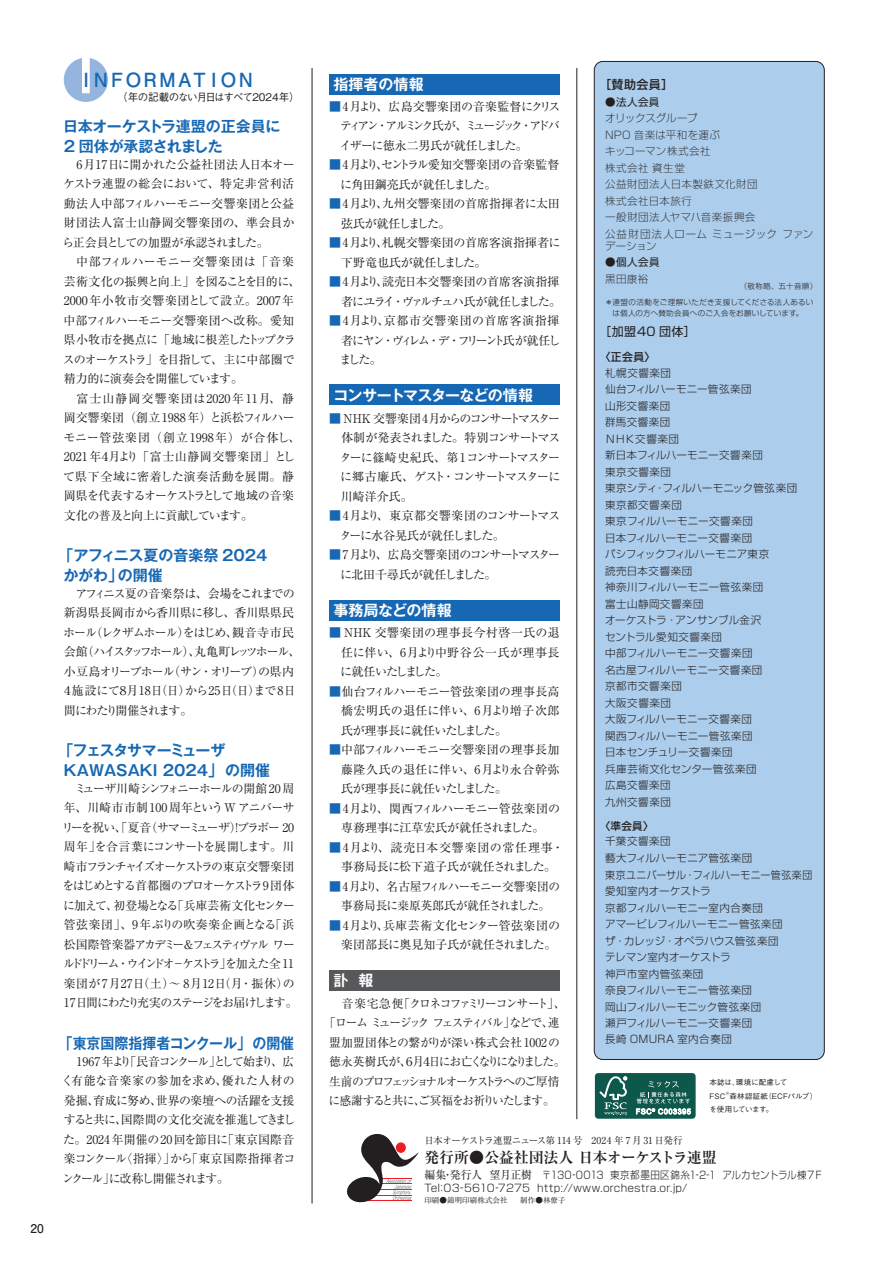
<style>
.page{position:relative;width:893px;height:1263px;background:#fff}
.page>*{position:absolute;margin:0;border:0;box-sizing:border-box;transform-origin:0 0}
.t1{font:700 19.5px "Futo Go B101 Pro";letter-spacing:-.165em;color:#1768b4}
.t2{font:700 15px/19.5px "Gothic MB101 Pro De";color:#1768b4}
.t3{font:700 15px/19.5px "Gothic MB101 Pro De";letter-spacing:-.02em;color:#1768b4}
.t4{font:700 15px "Ryumin Pro";letter-spacing:-.04em;color:#231f20}
.t5{font:700 15px "Gothic MB101 Pro De";color:#1768b4;scale:.93 1}
.t6{font:700 15px "Gothic MB101 Pro De";letter-spacing:-.015em;color:#fff}
.t7{font:700 15px "Gothic MB101 Pro De";letter-spacing:-.06em;color:#fff}
.t8{font:12px/19.5px "Ryumin Pro";letter-spacing:-.035em;color:#231f20;text-align:justify}
.t9{font:12px/19.5px "Ryumin Pro";color:#231f20}
.t10{font:12px/19.5px "Ryumin Pro";letter-spacing:-.09em;color:#231f20}
.t11{font:12px/19.5px "Ryumin Pro";letter-spacing:-.075em;color:#231f20}
.t12{font:12px/19.5px "Ryumin Pro";letter-spacing:-.065em;color:#231f20}
.t13{font:12px/19.5px "Ryumin Pro";letter-spacing:-.015em;color:#231f20}
.t14{font:12px "Ryumin Pro";letter-spacing:-.18em;color:#231f20}
.t15{font:12px "Ryumin Pro";letter-spacing:-.165em;color:#231f20}
.t16{font:12px "Ryumin Pro";letter-spacing:-.135em;color:#231f20}
.t17{font:12px "Ryumin Pro";letter-spacing:-.125em;color:#231f20}
.t18{font:12px "Ryumin Pro";letter-spacing:-.1em;color:#231f20}
.t19{font:12px "Shin Go Pro";letter-spacing:.04em;color:#231f20}
.t20{font:500 12px "Shin Go Pro";color:#231f20}
.t21{font:700 12px "Futo Go B101 Pro";color:#231f20}
.t22{font:500 10.8px "Shin Go Pro";color:#231f20}
.t23{font:300 10.5px/16.5px "Shin Go Pro";letter-spacing:.03em;color:#231f20}
.t24{font:300 expanded 10.5px/16.5px "Shin Go Pro";letter-spacing:.04em;color:#231f20}
.t25{font:300 10.5px/13.2px "Shin Go Pro";letter-spacing:.03em;color:#231f20;scale:.91 1}
.t26{font:500 10.5px "Gothic BBB Pr 5";letter-spacing:-.07em;color:#231f20}
.t27{font:10.5px "Shin Go Pro";letter-spacing:.045em;color:#231f20}
.t28{font:500 10.5px "Shin Go Pro";color:#231f20}
.t29{font:9.6px "Ryumin Pro";letter-spacing:-.065em;color:#231f20}
.t30{font:300 7.5px/15.8px "Shin Go Pro";letter-spacing:.035em;color:#231f20}
.t31{font:500 7.5px/13.5px "Gothic BBB Pro";color:#231f20}
.t32{font:7.5px "Ryumin Pro";letter-spacing:.005em;color:#231f20}
.t33{font:500 4.35px "Gothic BBB Pro";color:#231f20}
.s1{color:#1768b4}
.s2{font-family:"Ryumin Pro";font-weight:400;font-size:11.25px}
</style>
<div class="page">
<svg style="left:347px;top:1134px;width:72px;height:69px"></svg>
<hr style="left:312px;top:68px;width:1px;height:1135px;background:#231f20">
<hr style="left:577px;top:68px;width:1px;height:1051px;background:#231f20">
<div style="left:329px;top:74px;width:231px;height:20px;background:#1768b4"></div>
<div style="left:329px;top:384px;width:231px;height:21px;background:#1768b4"></div>
<div style="left:329px;top:600px;width:231px;height:21px;background:#1768b4"></div>
<div style="left:329px;top:970px;width:231px;height:20px;background:#57585a"></div>
<svg style="left:64px;top:58px;width:44px;height:44px"></svg>
<div style="left:594px;top:61px;width:230px;height:998px;background:#accdeb;border-radius:9px"></div>
<div style="left:594px;top:61px;width:230px;height:999px;border:1px solid #231f20;border-radius:9px"></div>
<div style="left:595px;top:1073px;width:101px;height:46px;background:#0d584b;border-radius:3px"></div>
<svg style="left:599px;top:1076px;width:28px;height:39px"></svg>
<svg style="left:636px;top:1081px;width:55px;height:34px"></svg>
<p class="t21" style="left:30px;top:1219px;width:15px">20</p>
<h1 class="t1" style="left:77px;top:64px;width:180px">ＩＮＦＯＲＭＡＴＩＯＮ</h1>
<p class="t26" style="left:117px;top:89px;width:184px">（年の記載のない月日はすべて2024年）</p>
<p class="t3" style="left:63px;top:115px;width:219px">日本オーケストラ連盟の正会員に<br>2 団体が承認されました</p>
<p class="t8" style="left:62px;top:154px;width:234px;text-indent:14px">6月17日に開かれた公益社団法人日本オーケストラ連盟の総会において、特定非営利活動法人中部フィルハーモニー交響楽団と公益財団法人富士山静岡交響楽団の、準会員から正会員としての加盟が承認されました。</p>
<p class="t8" style="left:63px;top:251px;width:239px;text-align:left;text-indent:13px">中部フィルハーモニー交響楽団は「音楽芸術文化の振興と向上」を図ることを目的に、<br>2000年小牧市交響楽団として設立。2007年中部フィルハーモニー交響楽団へ改称。愛知県小牧市を拠点に「地域に根差したトップクラスのオーケストラ」を目指して、主に中部圏で精力的に演奏会を開催しています。</p>
<p class="t9" style="left:63px;top:388px;width:239px;text-indent:13px">富士山静岡交響楽団は2020年11月、静岡交響楽団（創立1988年）と浜松フィルハーモニー管弦楽団（創立1998年）が合体し、<br>2021年４月より「富士山静岡交響楽団」として県下全域に密着した演奏活動を展開。静岡県を代表するオーケストラとして地域の音楽文化の普及と向上に貢献しています。</p>
<p class="t2" style="left:63px;top:544px;width:206px;text-indent:-5px">「アフィニス夏の音楽祭 2024かがわ」の開催</p>
<p class="t11" style="left:62px;top:583px;width:240px;text-indent:14px">アフィニス夏の音楽祭は、会場をこれまでの新潟県長岡市から香川県に移し、香川県県民ホール（レクザムホール）をはじめ、観音寺市民会館（ハイスタッフホール）、丸亀町レッツホール、小豆島オリーブホール（サン・オリーブ）の県内<br>４施設にて８月18日（日）から25日（日）まで8日間にわたり開催されます。</p>
<p class="t2" style="left:64px;top:739px;width:208px;text-indent:-5px">「フェスタサマーミューザ<br>KAWASAKI 2024」の開催</p>
<p class="t10" style="left:62px;top:778px;width:237px;text-indent:13px">ミューザ川崎シンフォニーホールの開館 20 周年、川崎市市制100周年というW アニバーサリーを祝い、「夏音（サマーミューザ）！ブラボー 20周年」を合言葉にコンサートを展開します。川崎市フランチャイズオーケストラの東京交響楽団をはじめとする首都圏のプロオーケストラ9 団体に加えて、初登場となる「兵庫芸術文化センター管弦楽団」、9年ぶりの吹奏楽企画となる「浜松国際管楽器アカデミー＆フェスティヴァル ワールドドリーム・ウインドオ－ケストラ」を加えた全 1 1楽団が7月27日（土）～ 8月12日（月・振休）の<br>17日間にわたり充実のステージをお届けします。</p>
<p class="t5" style="left:59px;top:1031px;width:255px">「東京国際指揮者コンクール」の開催</p>
<p class="t8" style="left:61px;top:1051px;width:235px;text-indent:15px">1967 年より「民音コンクール」として始まり、広く有能な音楽家の参加を求め、優れた人材の発掘、育成に努め、世界の楽壇への活躍を支援すると共に、国際間の文化交流を推進してきました。2024年開催の20回を節目に「東京国際音楽コンクール〈指揮〉」から「東京国際指揮者コンクール」に改称し開催されます。</p>
<p class="t6" style="left:333px;top:72px;width:92px">指揮者の情報</p>
<p class="t8" style="left:340px;top:96px;width:222px;text-indent:-10px"><span class="s1">■</span>4月より、広島交響楽団の音楽監督にクリスティアン・アルミンク氏が、ミュージック・アドバイザーに徳永二男氏が就任しました。</p>
<p class="t8" style="left:340px;top:154px;width:221px;text-indent:-11px"><span class="s1">■</span> 4月より、セントラル愛知交響楽団の音楽監督に角田鋼亮氏が就任しました。</p>
<p class="t13" style="left:341px;top:193px;width:220px;text-indent:-12px"><span class="s1">■</span>4月より、九州交響楽団の首席指揮者に太田弦氏が就任しました。</p>
<p class="t9" style="left:341px;top:232px;width:221px;text-indent:-12px"><span class="s1">■</span>4月より、札幌交響楽団の首席客演指揮者に下野竜也氏が就任しました。</p>
<p class="t8" style="left:329px;top:271px;width:234px;text-align:right"><span class="s1">■</span>4月より、読売日本交響楽団の首席客演指揮者にユライ・ヴァルチュハ氏が就任しました。</p>
<p class="t8" style="left:339px;top:310px;width:223px;text-indent:-10px"><span class="s1">■</span>4月より、京都市交響楽団の首席客演指揮者にヤン・ヴィレム・デ・フリーント氏が就任しました。</p>
<p class="t7" style="left:333px;top:382px;width:201px">コンサートマスターなどの情報</p>
<p class="t8" style="left:339px;top:408px;width:223px;text-indent:-10px"><span class="s1">■</span> NHK 交響楽団 4月からのコンサートマスター体制が発表されました。特別コンサートマスターに篠崎史紀氏、第 1コンサートマスターに郷古廉氏、ゲスト・コンサートマスターに川崎洋介氏。</p>
<p class="t8" style="left:339px;top:505px;width:223px;text-indent:-10px"><span class="s1">■</span>4月より、東京都交響楽団のコンサートマスターに水谷晃氏が就任しました。</p>
<p class="t12" style="left:340px;top:544px;width:221px;text-indent:-11px"><span class="s1">■</span> 7 月より、広島交響楽団のコンサートマスターに北田千尋氏が就任しました。</p>
<p class="t6" style="left:333px;top:598px;width:120px">事務局などの情報</p>
<p class="t8" style="left:340px;top:622px;width:221px;text-indent:-11px"><span class="s1">■</span> NHK 交響楽団の理事長今村啓一氏の退任に伴い、6月より中野谷公一氏が理事長に就任いたしました。</p>
<p class="t8" style="left:341px;top:681px;width:220px;text-indent:-12px"><span class="s1">■</span>仙台フィルハーモニー管弦楽団の理事長高橋宏明氏の退任に伴い、6月より増子次郎氏が理事長に就任いたしました。</p>
<p class="t8" style="left:341px;top:739px;width:220px;text-indent:-12px"><span class="s1">■</span>中部フィルハーモニー交響楽団の理事長加藤隆久氏の退任に伴い、6月より永合幹弥氏が理事長に就任いたしました。</p>
<p class="t8" style="left:329px;top:798px;width:232px;text-align:center"><span class="s1">■</span> 4月より、関西フィルハーモニー管弦楽団の専務理事に江草宏氏が就任されました。</p>
<p class="t9" style="left:329px;top:837px;width:236px;text-align:center"><span class="s1">■</span>4月より、読売日本交響楽団の常任理事・事務局長に松下道子氏が就任されました。</p>
<p class="t8" style="left:329px;top:876px;width:232px;text-align:center"><span class="s1">■</span> 4月より、名古屋フィルハーモニー交響楽団の事務局長に桒原英郎氏が就任されました。</p>
<p class="t9" style="left:341px;top:915px;width:220px;text-indent:-12px"><span class="s1">■</span>4月より、兵庫芸術文化センター管弦楽団の楽団部長に奥見知子氏が就任されました。</p>
<p class="t6" style="left:333px;top:967px;width:41px">訃 報</p>
<p class="t17" style="left:342px;top:994px;width:225px">音楽宅急便「クロネコファミリーコンサート」、</p>
<p class="t15" style="left:324px;top:1013px;width:237px">「ローム ミュージック フェスティバル」などで、連</p>
<p class="t9" style="left:329px;top:1032px;width:232px">盟加盟団体との繋がりが深い株式会社1002の</p>
<p class="t14" style="left:329px;top:1052px;width:238px">徳永英樹氏が、６月４日にお亡くなりになりました。</p>
<p class="t16" style="left:329px;top:1072px;width:232px">生前のプロフェッショナルオーケストラへのご厚情</p>
<p class="t18" style="left:328px;top:1091px;width:228px">に感謝すると共に、ご冥福をお祈りいたします。</p>
<p class="t20" style="left:599px;top:75px;width:76px">［賛助会員］</p>
<p class="t27" style="left:605px;top:93px;width:56px">●法人会員</p>
<p class="t24" style="left:605px;top:109px;width:210px">オリックスグループ<br>NPO 音楽は平和を運ぶ<br>キッコーマン株式会社<br>株式会社 資生堂<br>公益財団法人日本製鉄文化財団<br>株式会社日本旅行<br>一般財団法人ヤマハ音楽振興会<br>公益財団法人ローム ミュージック ファン</p>
<p class="t24" style="left:605px;top:236px;width:53px">デーション</p>
<p class="t27" style="left:605px;top:254px;width:56px">●個人会員</p>
<p class="t24" style="left:605px;top:269px;width:45px">黒田康裕</p>
<p class="t30" style="left:605px;top:278px;width:214px;text-indent:135px">（敬称略、五十音順）＊連盟の活動をご理解いただき支援してくださる法人あるい</p>
<p class="t30" style="left:605px;top:304px;width:200px">　は個人の方へ賛助会員へのご入会をお願いしています。</p>
<p class="t19" style="left:599px;top:322px;width:98px">［加盟40 団体］</p>
<p class="t22" style="left:600px;top:348px;width:57px">〈正会員〉</p>
<p class="t23" style="left:605px;top:363px;width:194px">札幌交響楽団<br>仙台フィルハーモニー管弦楽団<br>山形交響楽団<br>群馬交響楽団<br>ＮＨＫ交響楽団<br>新日本フィルハーモニー交響楽団<br>東京交響楽団<br>東京シティ・フィルハーモニック管弦楽団東京都交響楽団<br>東京フィルハーモニー交響楽団<br>日本フィルハーモニー交響楽団<br>パシフィックフィルハーモニア東京<br>読売日本交響楽団<br>神奈川フィルハーモニー管弦楽団<br>富士山静岡交響楽団<br>オーケストラ・アンサンブル金沢<br>セントラル愛知交響楽団<br>中部フィルハーモニー交響楽団<br>名古屋フィルハーモニー交響楽団<br>京都市交響楽団<br>大阪交響楽団<br>大阪フィルハーモニー交響楽団<br>関西フィルハーモニー管弦楽団<br>日本センチュリー交響楽団<br>兵庫芸術文化センター管弦楽団<br>広島交響楽団<br>九州交響楽団</p>
<p class="t28" style="left:600px;top:817px;width:55px">〈準会員〉</p>
<p class="t23" style="left:605px;top:832px;width:209px">千葉交響楽団<br>藝大フィルハーモニア管弦楽団<br>東京ユニバーサル・フィルハーモニー管弦楽団愛知室内オーケストラ<br>京都フィルハーモニー室内合奏団<br>アマービレフィルハーモニー管弦楽団<br>ザ・カレッジ・オペラハウス管弦楽団<br>テレマン室内オーケストラ<br>神戸市室内管弦楽団<br>奈良フィルハーモニー管弦楽団<br>岡山フィルハーモニック管弦楽団<br>瀬戸フィルハーモニー交響楽団<br>長崎 OMURA 室内合奏団</p>
<p class="t31" style="left:709px;top:1075px;width:79px">本誌は、環境に配慮して<br>FSC</p>
<p class="t33" style="left:726px;top:1090px;width:5px">®</p>
<p class="t31" style="left:709px;top:1088px;width:109px;text-indent:20px">森林認証紙（ECFパルプ）を使用しています。</p>
<p class="t29" style="left:424px;top:1133px;width:260px">日本オーケストラ連盟ニュース第 114 号 2024 年 7 月 31 日発行</p>
<p class="t4" style="left:424px;top:1145px;width:294px">発行所●公益社団法人 日本オーケストラ連盟</p>
<p class="t25" style="left:424px;top:1167px;width:440px"><span class="s2">編集・発行人 望月正樹</span>　〒130-0013 東京都墨田区錦糸1-2-1 アルカセントラル棟7Ｆ<br>Tel：03-5610-7275 http://www.orchestra.or.jp/</p>
<p class="t32" style="left:424px;top:1194px;width:143px">印刷●錦明印刷株式会社 　制作●林僚子</p>
</div>
